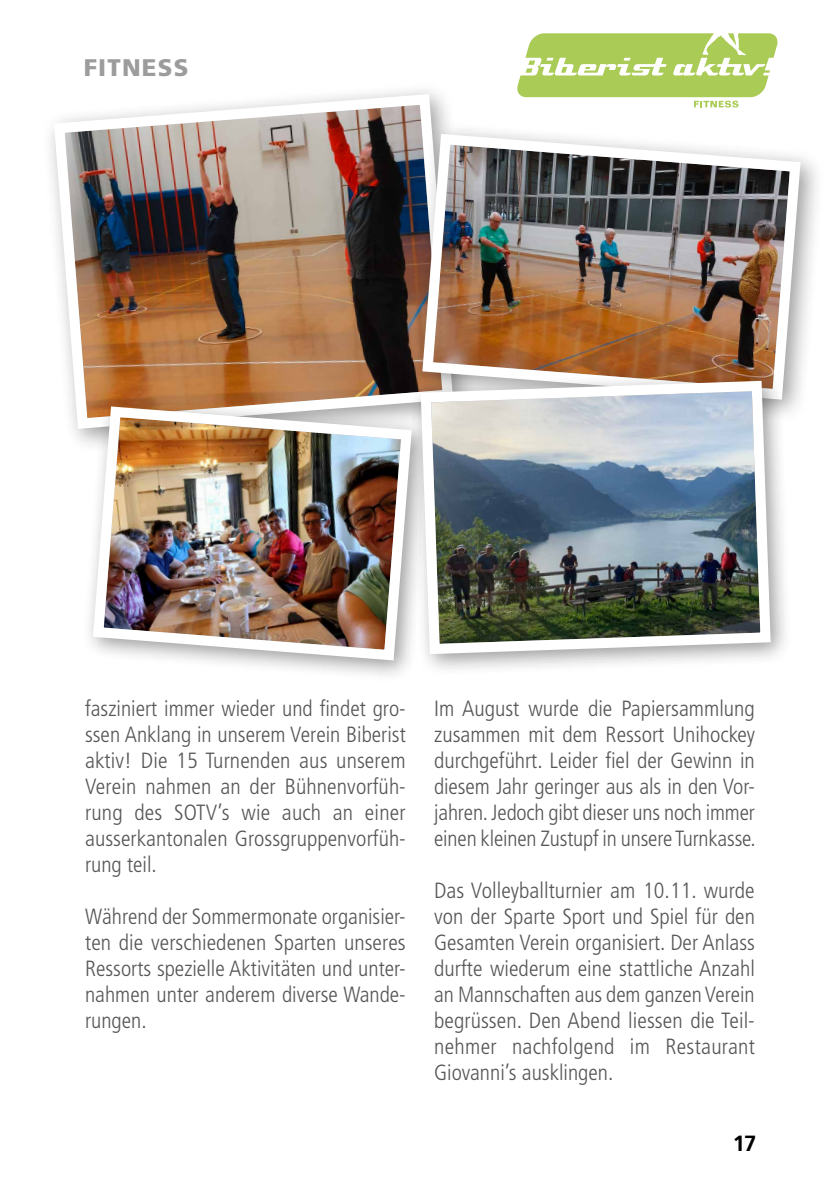
<style>
.page{position:relative;width:840px;height:1191px;background:#fff}
.page>*{position:absolute;margin:0;border:0;box-sizing:border-box;transform-origin:0 0}
.t1{font:900 24px "Frutiger";letter-spacing:.05em;color:#9c9c9d}
.t2{font:300 condensed 22px/26px "Frutiger";color:#565655;text-align:justify}
.t3{font:700 22px "Frutiger";color:#000}
</style>
<div class="page">
<svg style="left:517px;top:33px;width:261px;height:75px"></svg>
<img style="left:50px;top:90px;width:398px;height:344px">
<div style="left:409px;top:121px;width:415px;height:303px;background:#000;opacity:.4"></div>
<img style="left:417px;top:129px;width:388px;height:276px">
<div style="left:81px;top:394px;width:352px;height:288px;background:#000;opacity:.4"></div>
<img style="left:87px;top:401px;width:322px;height:265px">
<div style="left:409px;top:369px;width:383px;height:307px;background:#000;opacity:.4"></div>
<img style="left:415px;top:376px;width:360px;height:283px">
<p class="t1" style="left:84px;top:53px;width:106px">FITNESS</p>
<p class="t2" style="left:85px;top:695px;width:322px">fasziniert immer wieder und findet gro&shy;ssen Anklang in unserem Verein Biberist aktiv! Die 15 Turnenden aus unserem Verein nahmen an der Bühnenvorfüh&shy;rung des SOTV’s wie auch an einer ausserkantonalen Grossgruppenvorfüh&shy;rung teil.</p>
<p class="t2" style="left:85px;top:903px;width:322px">Während der Sommermonate organisier&shy;ten die verschiedenen Sparten unseres Ressorts spezielle Aktivitäten und unter&shy;nahmen unter anderem diverse Wande&shy;rungen.</p>
<p class="t2" style="left:434px;top:695px;width:323px">Im August wurde die Papiersammlung zusammen mit dem Ressort Unihockey durchgeführt. Leider fiel der Gewinn in diesem Jahr geringer aus als in den Vor&shy;jahren. Jedoch gibt dieser uns noch immer einen kleinen Zustupf in unsere Turnkasse.</p>
<p class="t2" style="left:434px;top:877px;width:322px">Das Volleyballturnier am 10.11. wurde von der Sparte Sport und Spiel für den Gesamten Verein organisiert. Der Anlass durfte wiederum eine stattliche Anzahl an Mannschaften aus dem ganzen Verein begrüssen. Den Abend liessen die Teil&shy;nehmer nachfolgend im Restaurant Giovanni’s ausklingen.</p>
<p class="t3" style="left:732px;top:1130px;width:25px">17</p>
</div>
